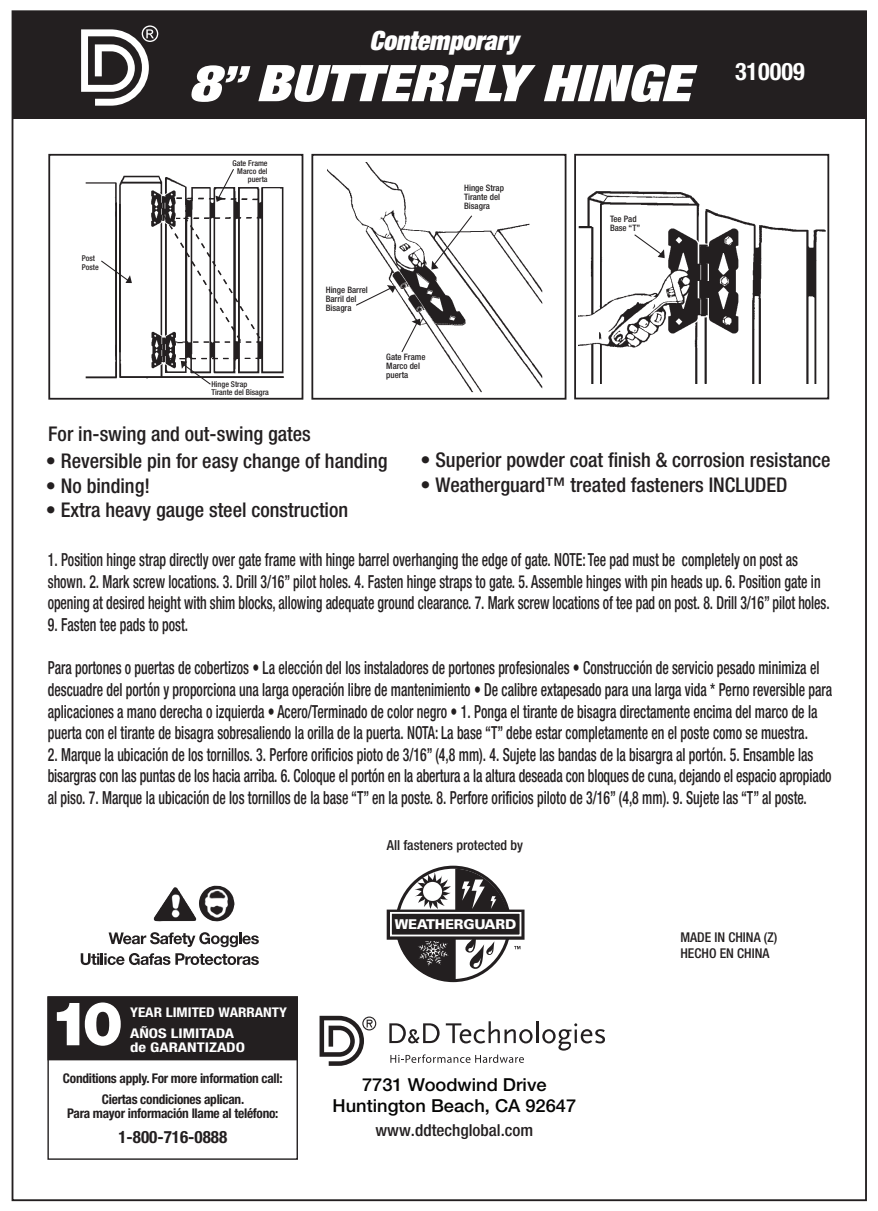
<style>
.page{position:relative;width:878px;height:1211px;background:#fff}
.page>*{position:absolute;margin:0;border:0;box-sizing:border-box;transform-origin:0 0}
.t1{font:900 60.75px "Helvetica Neue";color:#fff}
.t2{font:italic 900 expanded 50.55px "Helvetica Neue";color:#fff;scale:1.18 1}
.t3{font:italic 900 expanded 26.55px "Helvetica Neue";color:#fff;scale:.95 1}
.t4{font:500 condensed 20.25px "Helvetica Neue";color:#231f20}
.t5{font:500 condensed 18px/21.6px "Helvetica Neue";color:#231f20;scale:.77 1}
.t6{font:500 17.85px/21.5px "Helvetica Neue";color:#050504;text-align:center}
.t7{font:700 condensed 17.1px "Helvetica Neue";color:#231f20}
.t8{font:500 condensed 16.5px "Helvetica Neue";color:#231f20;scale:1.04 1}
.t9{font:500 condensed 13.8px "Helvetica Neue";color:#231f20}
.t10{font:500 condensed 13.5px/16.2px "Helvetica Neue";color:#231f20}
.t11{font:900 13.5px "Univers";letter-spacing:-.02em;color:#fff}
.t12{font:700 condensed 13.35px/20.7px "Helvetica Neue";letter-spacing:-.02em;color:#231f20;text-align:center}
.t13{font:700 condensed 13.35px/20.7px "Helvetica Neue";color:#fff;scale:1.13 1}
.t14{font:700 condensed 13.35px "Helvetica Neue";color:#fff;scale:1.25 1}
.t15{font:500 condensed 8.85px/8.9px "Helvetica Neue";color:#231f20}
.t16{font:500 condensed 7.95px/7.9px "Helvetica Neue";color:#231f20}
.s1{font-size:42.3px}
.s2{font-weight:700}
</style>
<div class="page">
<svg style="left:109px;top:932px;width:150px;height:14px"></svg>
<svg style="left:81px;top:953px;width:178px;height:11px"></svg>
<div style="left:13px;top:11px;width:854px;height:108px;background:#231f20"></div>
<svg style="left:81px;top:25px;width:77px;height:81px"></svg>
<svg style="left:389px;top:1023px;width:50px;height:20px"></svg>
<svg style="left:446px;top:1021px;width:86px;height:22px"></svg>
<hr style="left:536px;top:1020px;width:2px;height:22px;background:#231f20">
<svg style="left:542px;top:1023px;width:63px;height:27px"></svg>
<svg style="left:390px;top:1054px;width:134px;height:8px"></svg>
<svg style="left:319px;top:1015px;width:57px;height:50px"></svg>
<img style="left:154px;top:885px;width:81px;height:36px">
<div style="left:47px;top:996px;width:251px;height:163px;border:1px solid #231f20"></div>
<div style="left:48px;top:996px;width:249px;height:63px;background:#231f20"></div>
<div style="left:47px;top:996px;width:251px;height:64px;border:1px solid #231f20"></div>
<div style="left:391px;top:911px;width:129px;height:24px;background:#231f20"></div>
<svg style="left:398px;top:865px;width:122px;height:113px"></svg>
<div style="left:387px;top:909px;width:137px;height:30px;border:3px solid #231f20"></div>
<div style="left:390px;top:911px;width:131px;height:25px;border:2px solid #fff"></div>
<div style="left:48px;top:154px;width:255px;height:245px;border:2px solid #231f20"></div>
<div style="left:311px;top:154px;width:255px;height:245px;border:2px solid #231f20"></div>
<div style="left:574px;top:154px;width:255px;height:245px;border:2px solid #231f20"></div>
<img style="left:49px;top:161px;width:246px;height:238px">
<hr style="left:119px;top:204px;width:2px;height:148px;background:#231f20">
<svg style="left:100px;top:259px;width:32px;height:24px"></svg>
<svg style="left:162px;top:214px;width:102px;height:131px"></svg>
<svg style="left:164px;top:168px;width:99px;height:34px"></svg>
<svg style="left:166px;top:357px;width:95px;height:28px"></svg>
<img style="left:579px;top:191px;width:247px;height:192px">
<svg style="left:633px;top:233px;width:32px;height:25px"></svg>
<img style="left:327px;top:162px;width:215px;height:231px">
<h3 class="t3" style="left:369px;top:24px;width:158px">Contemporary</h3>
<h2 class="t2" style="left:189px;top:51px;width:523px">8<span class="s1">”</span> BUTTERFLY HINGE <sup>310009</sup></h2>
<p class="t16" style="left:82px;top:253px;width:18px;line-height:9.1px">Post<br>Poste</p>
<p class="t16" style="left:232px;top:159px;width:37px;text-align:right">Gate Frame<br>Marco del puerta</p>
<p class="t16" style="left:211px;top:379px;width:59px">Hinge Strap<br>Tirante del Bisagra</p>
<p class="t15" style="left:326px;top:286px;width:44px">Hinge Barrel<br>Barril del<br>Bisagra</p>
<p class="t15" style="left:386px;top:352px;width:41px">Gate Frame<br>Marco del puerta</p>
<p class="t15" style="left:464px;top:183px;width:41px">Hinge Strap<br>Tirante del<br>Bisagra</p>
<p class="t15" style="left:610px;top:214px;width:32px">Tee Pad<br>Base “T”</p>
<p class="t4" style="left:48px;top:421px;width:264px">For in-swing and out-swing gates</p>
<p class="t4" style="left:46px;top:449px;width:343px"><span class="s2">•</span> Reversible pin for easy change of handing</p>
<p class="t4" style="left:46px;top:473px;width:106px">• No binding!</p>
<p class="t4" style="left:46px;top:497px;width:304px">• Extra heavy gauge steel construction</p>
<p class="t4" style="left:420px;top:448px;width:412px">• Superior powder coat finish &amp; corrosion resistance</p>
<p class="t4" style="left:420px;top:472px;width:369px">• Weatherguard™ treated fasteners INCLUDED</p>
<p class="t5" style="left:48px;top:548px;width:1017px">1. Position hinge strap directly over gate frame with hinge barrel overhanging the edge of gate. NOTE: Tee pad must be completely on post as shown. 2. Mark screw locations. 3. Drill 3/16” pilot holes. 4. Fasten hinge straps to gate. 5. Assemble hinges with pin heads up. 6. Position gate in opening at desired height with shim blocks, allowing adequate ground clearance. 7. Mark screw locations of tee pad on post. 8. Drill 3/16” pilot holes.</p>
<p class="t5" style="left:48px;top:613px;width:184px">9. Fasten tee pads to post.</p>
<p class="t5" style="left:48px;top:656px;width:1020px">Para portones o puertas de cobertizos • La elección del los instaladores de portones profesionales • Construcción de servicio pesado minimiza el descuadre del portón y proporciona una larga operación libre de mantenimiento • De calibre extapesado para una larga vida * Perno reversible para aplicaciones a mano derecha o izquierda • Acero/Terminado de color negro • 1. Ponga el tirante de bisagra directamente encima del marco de la puerta con el tirante de bisagra sobresaliendo la orilla de la puerta. NOTA: La base “T” debe estar completamente en el poste como se muestra.</p>
<p class="t5" style="left:48px;top:743px;width:1019px">2. Marque la ubicación de los tornillos. 3. Perfore orificios pioto de 3/16” (4,8 mm). 4. Sujete las bandas de la bisargra al portón. 5. Ensamble las bisargras con las puntas de los hacia arriba. 6. Coloque el portón en la abertura a la altura deseada con bloques de cuna, dejando el espacio apropiado al piso. 7. Marque la ubicación de los tornillos de la base “T” en la poste. 8. Perfore orificios piloto de 3/16” (4,8 mm). 9. Sujete las “T” al poste.</p>
<p class="t9" style="left:387px;top:836px;width:138px">All fasteners protected by</p>
<h1 class="t1" style="left:50px;top:987px;width:75px">10</h1>
<p class="t13" style="left:130px;top:1001px;width:140px">YEAR LIMITED WARRANTY<br>AÑOS LIMITADA</p>
<p class="t14" style="left:130px;top:1039px;width:93px">de GARANTIZADO</p>
<p class="t12" style="left:63px;top:1067px;width:221px">Conditions apply. For more information call:<br>Ciertas condiciones aplican.</p>
<p class="t12" style="left:67px;top:1102px;width:213px">Para mayor información llame al teléfono:</p>
<p class="t7" style="left:118px;top:1126px;width:110px">1-800-716-0888</p>
<p class="t11" style="left:395px;top:915px;width:123px">WEATHERGUARD</p>
<p class="t6" style="left:332px;top:1073px;width:245px">7731 Woodwind Drive<br>Huntington Beach, CA 92647</p>
<p class="t8" style="left:375px;top:1120px;width:153px">www.ddtechglobal.com</p>
<p class="t10" style="left:680px;top:928px;width:98px">MADE IN CHINA (Z)<br>HECHO EN CHINA</p>
</div>
